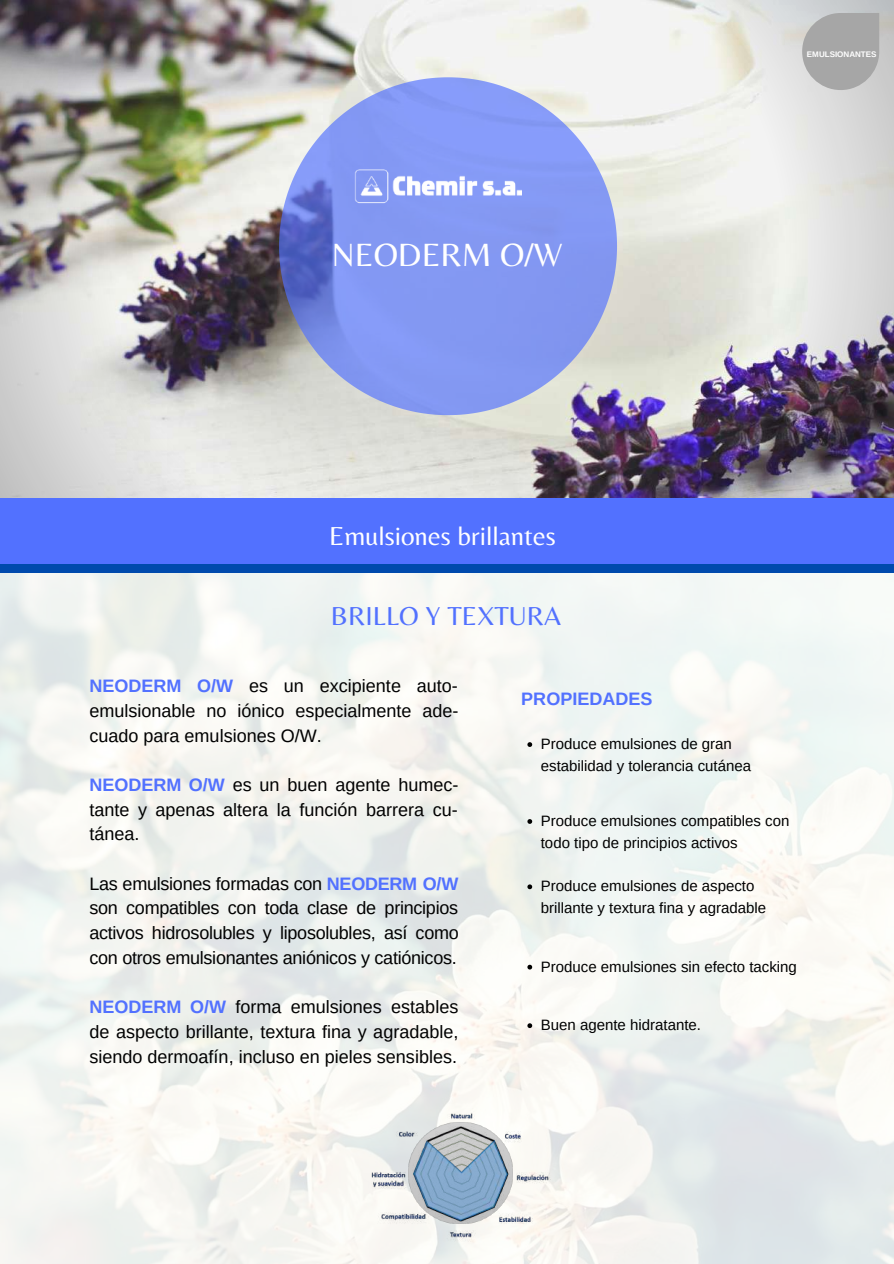
<style>
.page{position:relative;width:894px;height:1264px;background:#fff}
.page>*{position:absolute;margin:0;border:0;box-sizing:border-box;transform-origin:0 0}
.t1{font:33.45px "Belleza";color:#fff}
.t2{font:27px "Belleza";color:#fff}
.t3{font:27px "Belleza";color:#5271ff}
.t4{font:18px/24.6px "Arimo";color:#000;text-align:justify}
.t5{font:700 18px "Arimo";color:#5271ff}
.t6{font:15px/21.8px "Arimo";color:#000}
.t7{font:700 8.1px "Arimo";color:#fff}
.s1{font-weight:700;color:#5271ff}
</style>
<div class="page">
<img style="left:0;top:572px;width:893px;height:691px">
<div style="left:0;top:498px;width:893px;height:74px;background:#5271ff"></div>
<div style="left:0;top:565px;width:893px;height:7px;background:#004aad"></div>
<img style="left:0;top:0;width:893px;height:498px">
<svg style="left:279px;top:77px;width:338px;height:338px;background:#93a3e9"></svg>
<img style="left:353px;top:169px;width:168px;height:35px">
<img style="left:360px;top:1108px;width:199px;height:134px">
<img style="left:413px;top:1140px;width:94px;height:80px">
<svg style="left:527px;top:742px;width:5px;height:5px"></svg>
<svg style="left:527px;top:819px;width:5px;height:4px"></svg>
<svg style="left:527px;top:884px;width:5px;height:5px"></svg>
<svg style="left:527px;top:964px;width:5px;height:5px"></svg>
<svg style="left:527px;top:1023px;width:5px;height:5px"></svg>
<svg style="left:801px;top:13px;width:78px;height:77px;background:#aeaeae"></svg>
<h1 class="t1" style="left:332px;top:235px;width:232px">NEODERM O/W</h1>
<p class="t7" style="left:806px;top:50px;width:71px">EMULSIONANTES</p>
<h2 class="t2" style="left:329px;top:520px;width:228px">Emulsiones brillantes</h2>
<h2 class="t3" style="left:331px;top:600px;width:232px">BRILLO Y TEXTURA</h2>
<p class="t4" style="left:89px;top:673px;width:370px"><span class="s1">NEODERM O/W</span> es un excipiente auto&shy;emulsionable no iónico especialmente ade&shy;cuado para emulsiones O/W.</p>
<p class="t4" style="left:89px;top:772px;width:370px"><span class="s1">NEODERM O/W</span> es un buen agente humec&shy;tante y apenas altera la función barrera cu&shy;tánea.</p>
<p class="t4" style="left:89px;top:871px;width:371px">Las emulsiones formadas con <span class="s1">NEODERM O/W </span>son compatibles con toda clase de principios activos hidrosolubles y liposolubles, así como con otros emulsionantes aniónicos y catiónicos.</p>
<p class="t4" style="left:89px;top:994px;width:370px"><span class="s1">NEODERM O/W</span> forma emulsiones estables de aspecto brillante, textura fina y agradable, siendo dermoafín, incluso en pieles sensibles.</p>
<p class="t5" style="left:521px;top:688px;width:133px">PROPIEDADES</p>
<p class="t6" style="left:540px;top:733px;width:212px">Produce emulsiones de gran estabilidad y tolerancia cutánea</p>
<p class="t6" style="left:540px;top:809px;width:250px">Produce emulsiones compatibles con todo tipo de principios activos</p>
<p class="t6" style="left:540px;top:875px;width:227px">Produce emulsiones de aspecto brillante y textura fina y agradable</p>
<p class="t6" style="left:540px;top:955px;width:257px">Produce emulsiones sin efecto tacking</p>
<p class="t6" style="left:540px;top:1014px;width:162px">Buen agente hidratante.</p>
</div>
